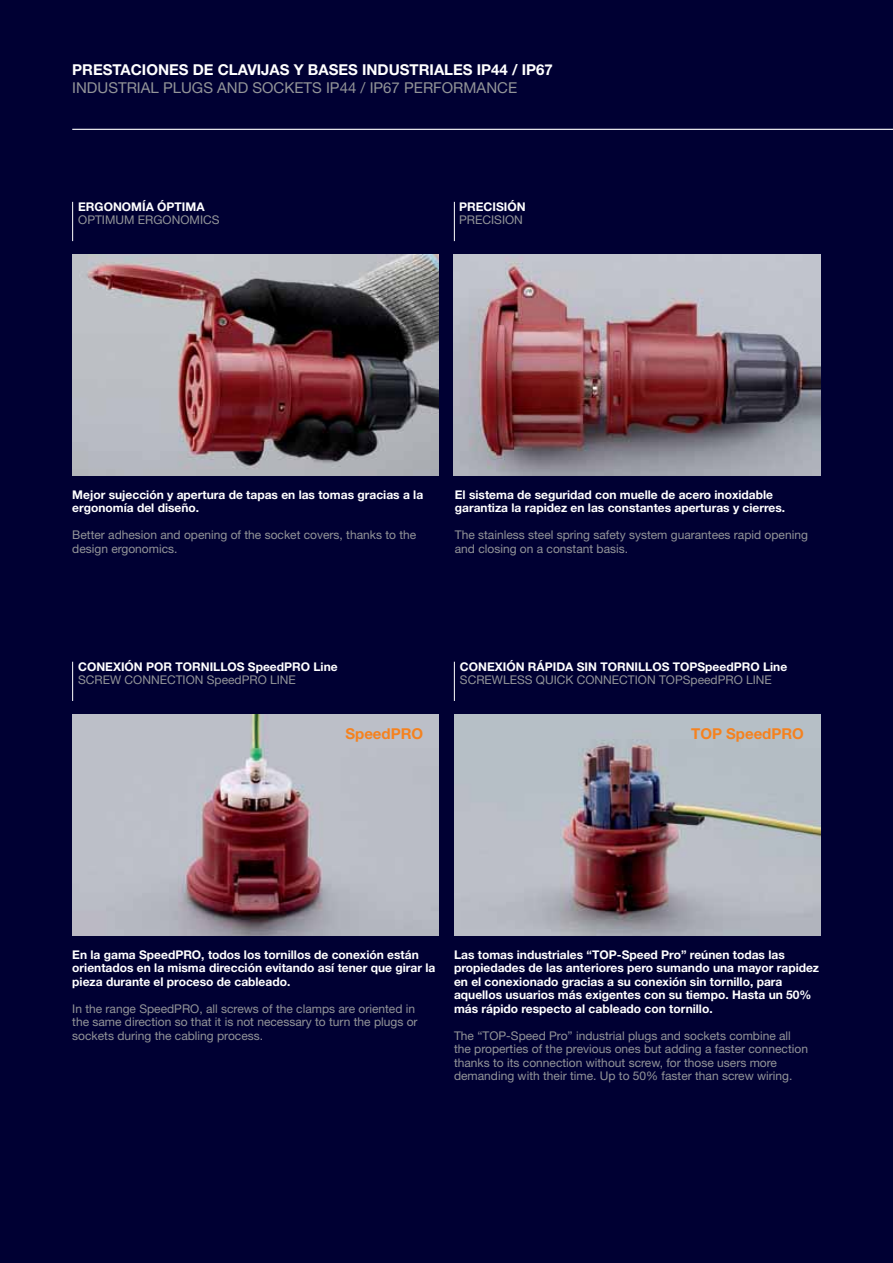
<style>
.page{position:relative;width:893px;height:1263px;background:#003}
.page>*{position:absolute;margin:0;border:0;box-sizing:border-box;transform-origin:0 0}
.t1{font:700 15px "Helvetica Neue LT Std";color:#fff}
.t2{font:15px "Helvetica Neue LT Std";color:#939598}
.t3{font:700 15px "Helvetica Neue LT Std";color:#f5821f}
.t4{font:700 12px/13.5px "Helvetica Neue LT Std";color:#fff}
.t5{font:12px/13.5px "Helvetica Neue LT Std";color:#939598}
</style>
<div class="page">
<hr style="left:72px;top:129px;width:821px;height:1px;background:#fff">
<hr style="left:72px;top:202px;width:1px;height:39px;background:#fff">
<hr style="left:72px;top:662px;width:1px;height:39px;background:#fff">
<hr style="left:454px;top:662px;width:1px;height:39px;background:#fff">
<hr style="left:454px;top:202px;width:1px;height:39px;background:#fff">
<img style="left:72px;top:255px;width:367px;height:220px">
<img style="left:454px;top:255px;width:366px;height:220px">
<img style="left:72px;top:714px;width:367px;height:221px">
<img style="left:454px;top:714px;width:366px;height:221px">
<p class="t1" style="left:72px;top:64px;width:482px">PRESTACIONES DE CLAVIJAS Y BASES INDUSTRIALES IP44 / IP67</p>
<p class="t2" style="left:72px;top:82px;width:446px">INDUSTRIAL PLUGS AND SOCKETS IP44 / IP67 PERFORMANCE</p>
<p class="t4" style="left:78px;top:201px;width:128px">ERGONOMÍA ÓPTIMA</p>
<p class="t5" style="left:78px;top:214px;width:143px">OPTIMUM ERGONOMICS</p>
<p class="t4" style="left:459px;top:201px;width:68px">PRECISIÓN</p>
<p class="t5" style="left:459px;top:214px;width:65px">PRECISION</p>
<p class="t4" style="left:72px;top:489px;width:352px">Mejor sujección y apertura de tapas en las tomas gracias a la ergonomía del diseño.</p>
<p class="t5" style="left:72px;top:529px;width:345px">Better adhesion and opening of the socket covers, thanks to the design ergonomics.</p>
<p class="t4" style="left:455px;top:489px;width:332px">El sistema de seguridad con muelle de acero inoxidable garantiza la rapidez en las constantes aperturas y cierres.</p>
<p class="t5" style="left:455px;top:529px;width:355px">The stainless steel spring safety system guarantees rapid opening and closing on a constant basis.</p>
<p class="t4" style="left:78px;top:661px;width:261px">CONEXIÓN POR TORNILLOS SpeedPRO Line</p>
<p class="t5" style="left:78px;top:674px;width:219px">SCREW CONNECTION SpeedPRO LINE</p>
<p class="t4" style="left:460px;top:661px;width:329px">CONEXIÓN RÁPIDA SIN TORNILLOS TOPSpeedPRO Line</p>
<p class="t5" style="left:460px;top:674px;width:313px">SCREWLESS QUICK CONNECTION TOPSpeedPRO LINE</p>
<p class="t3" style="left:345px;top:728px;width:79px">SpeedPRO</p>
<p class="t3" style="left:691px;top:728px;width:114px">TOP SpeedPRO</p>
<p class="t4" style="left:72px;top:949px;width:365px">En la gama SpeedPRO, todos los tornillos de conexión están orientados en la misma dirección evitando así tener que girar la pieza durante el proceso de cableado.</p>
<p class="t5" style="left:72px;top:1003px;width:347px">In the range SpeedPRO, all screws of the clamps are oriented in the same direction so that it is not necessary to turn the plugs or sockets during the cabling process.</p>
<p class="t4" style="left:454px;top:949px;width:367px">Las tomas industriales “TOP-Speed Pro” reúnen todas las propiedades de las anteriores pero sumando una mayor rapidez en el conexionado gracias a su conexión sin tornillo, para aquellos usuarios más exigentes con su tiempo. Hasta un 50% más rápido respecto al cableado con tornillo.</p>
<p class="t5" style="left:454px;top:1030px;width:355px">The “TOP-Speed Pro” industrial plugs and sockets combine all the properties of the previous ones but adding a faster connection thanks to its connection without screw, for those users more demanding with their time. Up to 50% faster than screw wiring.</p>
</div>
